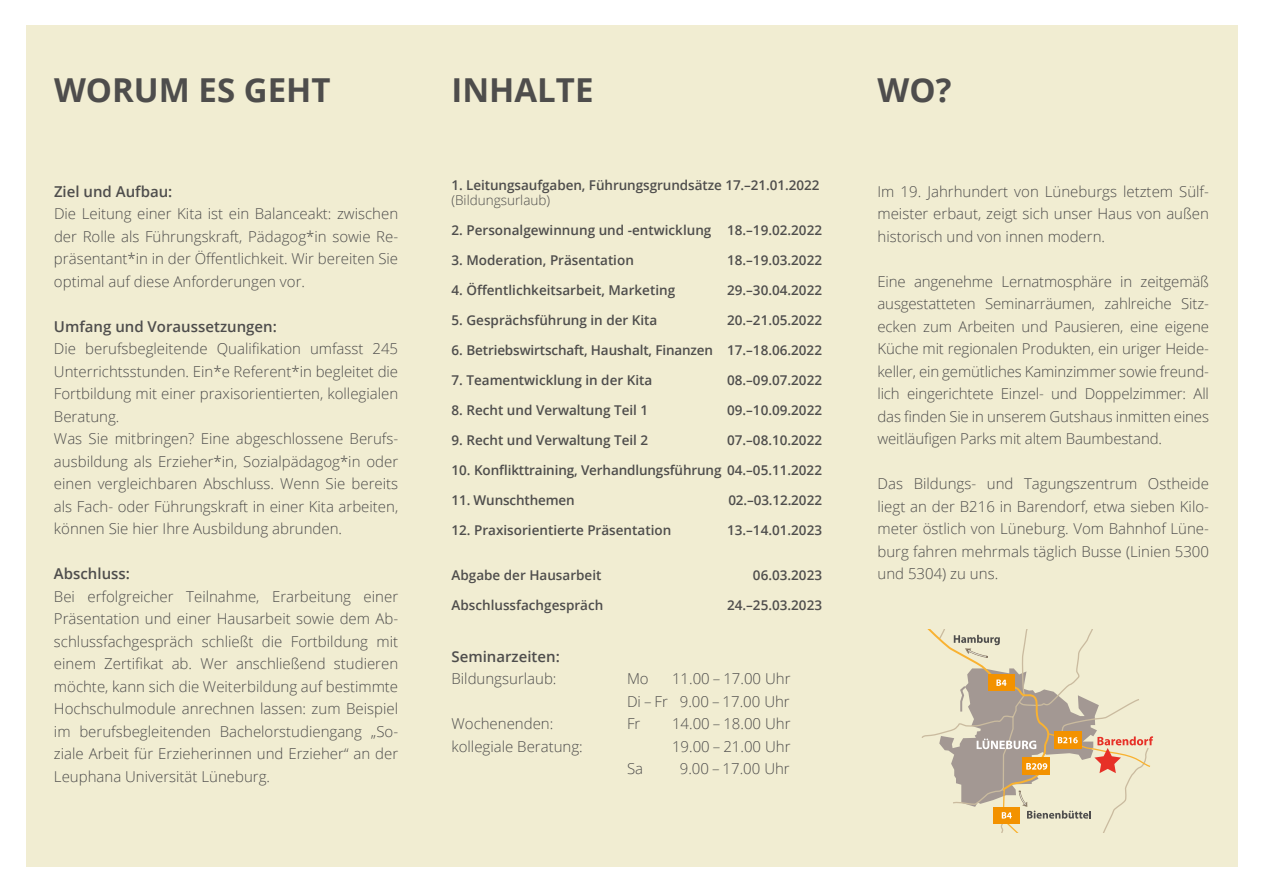
<style>
.page{position:relative;width:1263px;height:893px;background:#fff}
.page>*{position:absolute;margin:0;border:0;box-sizing:border-box;transform-origin:0 0}
.t1{font:700 33px "Open Sans";color:#4e4d4c}
.t2{font:300 15px/22.5px "Open Sans";color:#4e4d4c;text-align:justify}
.t3{font:600 15px "Open Sans";color:#4e4d4c}
.t4{font:600 13.5px "Open Sans";color:#4e4d4c}
.t5{font:300 13.5px "Open Sans";color:#4e4d4c}
</style>
<div class="page">
<div style="left:26px;top:26px;width:1211px;height:841px;background:#f1edd2"></div>
<svg style="left:921px;top:629px;width:232px;height:204px"></svg>
<h1 class="t1" style="left:54px;top:67px;width:278px">WORUM ES GEHT</h1>
<h1 class="t1" style="left:451px;top:67px;width:143px">INHALTE</h1>
<h1 class="t1" style="left:877px;top:67px;width:75px">WO?</h1>
<p class="t3" style="left:54px;top:181px;width:120px">Ziel und Aufbau:</p>
<p class="t2" style="left:54px;top:202px;width:346px">Die Leitung einer Kita ist ein Balanceakt: zwischen der Rolle als Führungskraft, Pädagog*in sowie Re&shy;präsentant*in in der Öffentlichkeit. Wir bereiten Sie optimal auf diese Anforderungen vor.</p>
<p class="t3" style="left:54px;top:316px;width:224px">Umfang und Voraussetzungen:</p>
<p class="t2" style="left:54px;top:337px;width:346px;text-align:left">Die berufsbegleitende Qualifikation umfasst 245<br>Unterrichtsstunden. Ein*e Referent*in begleitet die Fortbildung mit einer praxisorientierten, kollegialen Beratung.<br>Was Sie mitbringen? Eine abgeschlossene Berufs&shy;ausbildung als Erzieher*in, Sozialpädagog*in oder einen vergleichbaren Abschluss. Wenn Sie bereits als Fach- oder Führungskraft in einer Kita arbeiten, können Sie hier Ihre Ausbildung abrunden.</p>
<p class="t3" style="left:54px;top:563px;width:77px">Abschluss:</p>
<p class="t2" style="left:54px;top:584px;width:346px">Bei erfolgreicher Teilnahme, Erarbeitung einer Präsentation und einer Hausarbeit sowie dem Ab&shy;schlussfachgespräch schließt die Fortbildung mit einem Zertifikat ab. Wer anschließend studieren möchte, kann sich die Weiterbildung auf bestimmte Hochschulmodule anrechnen lassen: zum Beispiel im berufsbegleitenden Bachelorstudiengang „So&shy;ziale Arbeit für Erzieherinnen und Erzieher“ an der Leuphana Universität Lüneburg.</p>
<p class="t4" style="left:451px;top:176px;width:369px">1. Leitungsaufgaben, Führungsgrundsätze 17.–21.01.2022</p>
<p class="t5" style="left:451px;top:191px;width:100px">(Bildungsurlaub)</p>
<p class="t4" style="left:451px;top:221px;width:372px">2. Personalgewinnung und -entwicklung 18.–19.02.2022</p>
<p class="t4" style="left:451px;top:251px;width:184px">3. Moderation, Präsentation</p>
<p class="t4" style="left:727px;top:251px;width:96px">18.–19.03.2022</p>
<p class="t4" style="left:451px;top:281px;width:225px">4. Öffentlichkeitsarbeit, Marketing</p>
<p class="t4" style="left:727px;top:281px;width:96px">29.–30.04.2022</p>
<p class="t4" style="left:451px;top:311px;width:207px">5. Gesprächsführung in der Kita</p>
<p class="t4" style="left:727px;top:311px;width:96px">20.–21.05.2022</p>
<p class="t4" style="left:451px;top:341px;width:372px">6. Betriebswirtschaft, Haushalt, Finanzen 17.–18.06.2022</p>
<p class="t4" style="left:451px;top:371px;width:202px">7. Teamentwicklung in der Kita</p>
<p class="t4" style="left:727px;top:371px;width:96px">08.–09.07.2022</p>
<p class="t4" style="left:451px;top:401px;width:198px">8. Recht und Verwaltung Teil 1</p>
<p class="t4" style="left:727px;top:401px;width:96px">09.–10.09.2022</p>
<p class="t4" style="left:451px;top:431px;width:198px">9. Recht und Verwaltung Teil 2</p>
<p class="t4" style="left:727px;top:431px;width:96px">07.–08.10.2022</p>
<p class="t4" style="left:451px;top:461px;width:372px">10. Konflikttraining, Verhandlungsführung 04.–05.11.2022</p>
<p class="t4" style="left:451px;top:491px;width:125px">11. Wunschthemen</p>
<p class="t4" style="left:728px;top:491px;width:95px">02.–03.12.2022</p>
<p class="t4" style="left:451px;top:521px;width:221px">12. Praxisorientierte Präsentation</p>
<p class="t4" style="left:727px;top:521px;width:96px">13.–14.01.2023</p>
<p class="t4" style="left:451px;top:566px;width:151px">Abgabe der Hausarbeit</p>
<p class="t4" style="left:753px;top:566px;width:71px">06.03.2023</p>
<p class="t4" style="left:451px;top:596px;width:153px">Abschlussfachgespräch</p>
<p class="t4" style="left:727px;top:596px;width:96px">24.–25.03.2023</p>
<p class="t3" style="left:451px;top:646px;width:110px">Seminarzeiten:</p>
<p class="t2" style="left:451px;top:667px;width:107px">Bildungsurlaub:</p>
<p class="t2" style="left:627px;top:667px;width:23px">Mo</p>
<p class="t2" style="left:627px;top:667px;width:165px;text-align:right">11.00 – 17.00 Uhr<br>Di – Fr 9.00 – 17.00 Uhr</p>
<p class="t2" style="left:451px;top:712px;width:103px">Wochenenden:</p>
<p class="t2" style="left:627px;top:712px;width:15px">Fr</p>
<p class="t2" style="left:672px;top:712px;width:120px">14.00 – 18.00 Uhr</p>
<p class="t2" style="left:451px;top:734px;width:133px">kollegiale Beratung:</p>
<p class="t2" style="left:672px;top:734px;width:120px">19.00 – 21.00 Uhr</p>
<p class="t2" style="left:627px;top:757px;width:18px">Sa</p>
<p class="t2" style="left:680px;top:757px;width:111px">9.00 – 17.00 Uhr</p>
<p class="t2" style="left:877px;top:179px;width:333px">Im 19. Jahrhundert von Lüneburgs letztem Sülf&shy;meister erbaut, zeigt sich unser Haus von außen historisch und von innen modern.</p>
<p class="t2" style="left:877px;top:269px;width:333px">Eine angenehme Lernatmosphäre in zeitgemäß ausgestatteten Seminarräumen, zahlreiche Sitz&shy;ecken zum Arbeiten und Pausieren, eine eigene Küche mit regionalen Produkten, ein uriger Heide&shy;keller, ein gemütliches Kaminzimmer sowie freund&shy;lich eingerichtete Einzel- und Doppelzimmer: All das finden Sie in unserem Gutshaus inmitten eines weitläufigen Parks mit altem Baumbestand.</p>
<p class="t2" style="left:877px;top:472px;width:333px">Das Bildungs- und Tagungszentrum Ostheide liegt an der B216 in Barendorf, etwa sieben Kilo&shy;meter östlich von Lüneburg. Vom Bahnhof Lüne&shy;burg fahren mehrmals täglich Busse (Linien 5300 und 5304) zu uns.</p>
</div>
